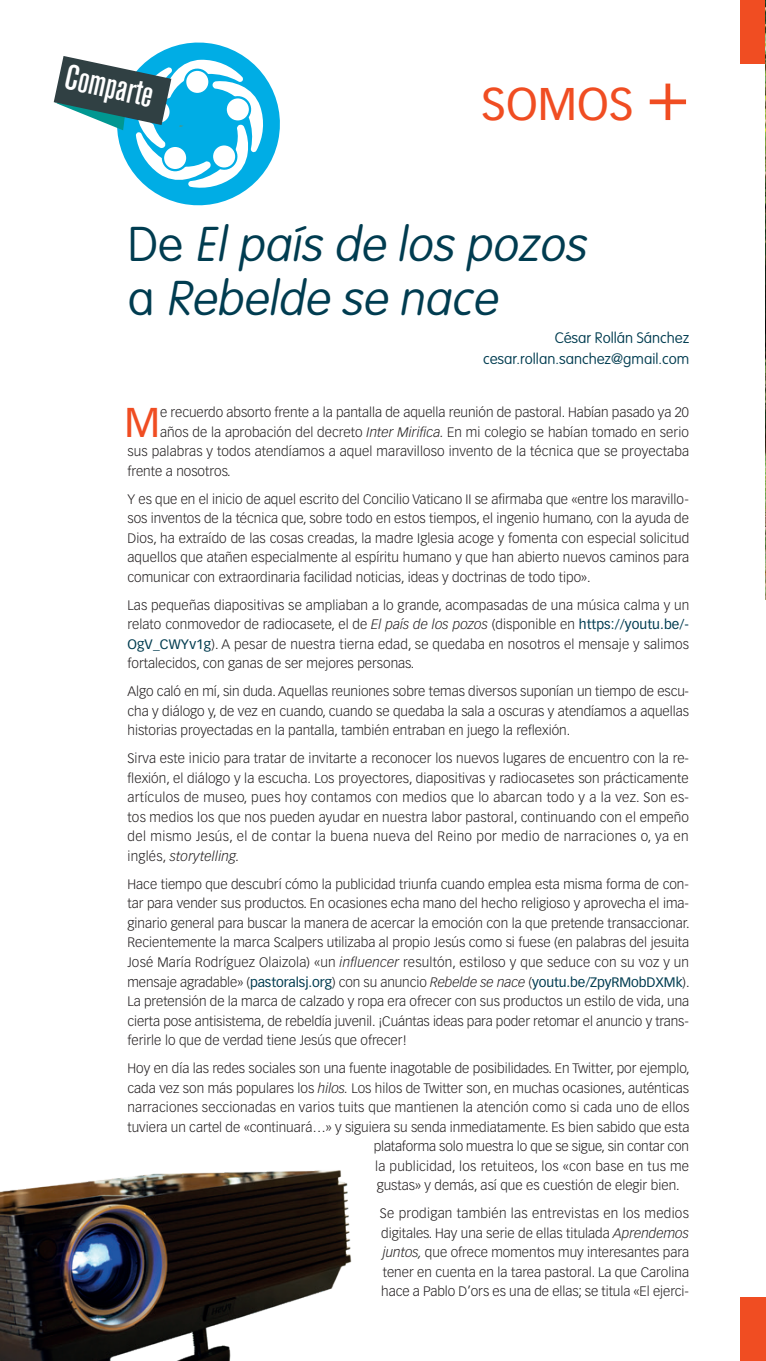
<style>
.page{position:relative;width:766px;height:1361px;background:#fff}
.page>*{position:absolute;margin:0;border:0;box-sizing:border-box;transform-origin:0 0}
.t1{font:italic 100 48px/54px "VAG Rounded Std";color:#003c50}
.t2{font:45px "Vectora LT Std";color:#f04d22}
.t3{font:40.95px "Vectora LT Std";color:#f04d22}
.t4{font:35.4px "Akzidenz Grotesk BQ Md Cnd Alt";color:#fff}
.t5{font:100 15px/21px "VAG Rounded Std";color:#003c50;text-align:right}
.t6{font:300 13.5px/19.5px "Vectora LT Std";color:#231f20;text-align:justify}
.s1{font-size:72px}
.s2{font-style:normal}
.s3{font-style:italic}
.s4{font-weight:400;color:#003c50}
</style>
<div class="page">
<div style="left:740px;top:1297px;width:25px;height:64px;background:#f04d22"></div>
<div style="left:740px;top:0;width:25px;height:64px;background:#f04d22"></div>
<svg style="left:53px;top:42px;width:227px;height:164px"></svg>
<img style="left:765px;top:0;width:1px;height:600px">
<img style="left:0;top:1170px;width:352px;height:191px">
<h3 class="t4" style="left:70px;top:57px;width:91px;rotate:12deg">Comparte</h3>
<h2 class="t2" style="left:481px;top:78px;width:210px">SOMOS <span class="s1">+</span></h2>
<h1 class="t1" style="left:128px;top:219px;width:469px"><span class="s2">D e</span> Elpaís de los pozos <span class="s2">a</span> Rebelde se nace</h1>
<p class="t5" style="left:483px;top:328px;width:208px">César Rollán Sánchez cesar.rollan.sanchez@gmail.com</p>
<h3 class="t3" style="left:124px;top:398px;width:37px">M</h3>
<p class="t6" style="left:160px;top:403px;width:530px">e recuerdo absorto frente a la pantalla de aquella reunión de pastoral. Habían pasado ya 20</p>
<p class="t6" style="left:160px;top:422px;width:530px">años de la aprobación del decreto <span class="s3">Inter Mirifica.</span> En mi colegio se habían tomado en serio</p>
<p class="t6" style="left:127px;top:442px;width:562px">sus palabras y todos atendíamos a aquel maravilloso invento de la técnica que se proyectaba</p>
<p class="t6" style="left:127px;top:461px;width:105px">frente a nosotros.</p>
<p class="t6" style="left:127px;top:489px;width:563px">Y es que en el inicio de aquel escrito del Concilio Vaticano II se afirmaba que «entre los maravillo&shy;sos inventos de la técnica que, sobre todo en estos tiempos, el ingenio humano, con la ayuda de Dios, ha extraído de las cosas creadas, la madre Iglesia acoge y fomenta con especial solicitud aquellos que atañen especialmente al espíritu humano y que han abierto nuevos caminos para comunicar con extraordinaria facilidad noticias, ideas y doctrinas de todo tipo».</p>
<p class="t6" style="left:127px;top:595px;width:563px">Las pequeñas diapositivas se ampliaban a lo grande, acompasadas de una música calma y un relato conmovedor de radiocasete, el de <span class="s3">El país de los pozos</span> (disponible en <span class="s4">https://youtu.be/- OgV_CWYv1g</span>). A pesar de nuestra tierna edad, se quedaba en nosotros el mensaje y salimos fortalecidos, con ganas de ser mejores personas.</p>
<p class="t6" style="left:127px;top:682px;width:563px">Algo caló en mí, sin duda. Aquellas reuniones sobre temas diversos suponían un tiempo de escu&shy;cha y diálogo y, de vez en cuando, cuando se quedaba la sala a oscuras y atendíamos a aquellas historias proyectadas en la pantalla, también entraban en juego la reflexión.</p>
<p class="t6" style="left:127px;top:749px;width:563px">Sirva este inicio para tratar de invitarte a reconocer los nuevos lugares de encuentro con la re&shy;flexión, el diálogo y la escucha. Los proyectores, diapositivas y radiocasetes son prácticamente artículos de museo, pues hoy contamos con medios que lo abarcan todo y a la vez. Son es&shy;tos medios los que nos pueden ayudar en nuestra labor pastoral, continuando con el empeño del mismo Jesús, el de contar la buena nueva del Reino por medio de narraciones o, ya en inglés, <span class="s3">storytelling.</span></p>
<p class="t6" style="left:127px;top:874px;width:563px">Hace tiempo que descubrí cómo la publicidad triunfa cuando emplea esta misma forma de con&shy;tar para vender sus productos. En ocasiones echa mano del hecho religioso y aprovecha el ima&shy;ginario general para buscar la manera de acercar la emoción con la que pretende transaccionar.<br>Recientemente la marca Scalpers utilizaba al propio Jesús como si fuese (en palabras del jesuita José María Rodríguez Olaizola) «un <span class="s3">influencer</span> resultón, estiloso y que seduce con su voz y un mensaje agradable» (<span class="s4">pastoralsj.org</span>) con su anuncio <span class="s3">Rebelde se nace</span> (<span class="s4">youtu.be/ZpyRMobDXMk</span>).<br>La pretensión de la marca de calzado y ropa era ofrecer con sus productos un estilo de vida, una cierta pose antisistema, de rebeldía juvenil. ¡Cuántas ideas para poder retomar el anuncio y trans&shy;ferirle lo que de verdad tiene Jesús que ofrecer!</p>
<p class="t6" style="left:127px;top:1058px;width:563px">Hoy en día las redes sociales son una fuente inagotable de posibilidades. En Twitter, por ejemplo,</p>
<p class="t6" style="left:127px;top:1078px;width:563px">cada vez son más populares los <span class="s3">hilos.</span> Los hilos de Twitter son, en muchas ocasiones, auténticas</p>
<p class="t6" style="left:127px;top:1097px;width:563px">narraciones seccionadas en varios tuits que mantienen la atención como si cada uno de ellos</p>
<p class="t6" style="left:127px;top:1117px;width:563px">tuviera un cartel de «continuará…» y siguiera su senda inmediatamente. Es bien sabido que esta</p>
<p class="t6" style="left:373px;top:1136px;width:317px">plataforma solo muestra lo que se sigue, sin contar con</p>
<p class="t6" style="left:375px;top:1156px;width:315px">la publicidad, los retuiteos, los «con base en tus me</p>
<p class="t6" style="left:376px;top:1175px;width:304px">gustas» y demás, así que es cuestión de elegir bien.</p>
<p class="t6" style="left:379px;top:1203px;width:311px">Se prodigan también las entrevistas en los medios digitales. Hay una serie de ellas titulada <span class="s3">Aprendemos juntos,</span> que ofrece momentos muy interesantes para tener en cuenta en la tarea pastoral. La que Carolina hace a Pablo D’ors es una de ellas; se titula «El ejerci-</p>
</div>
